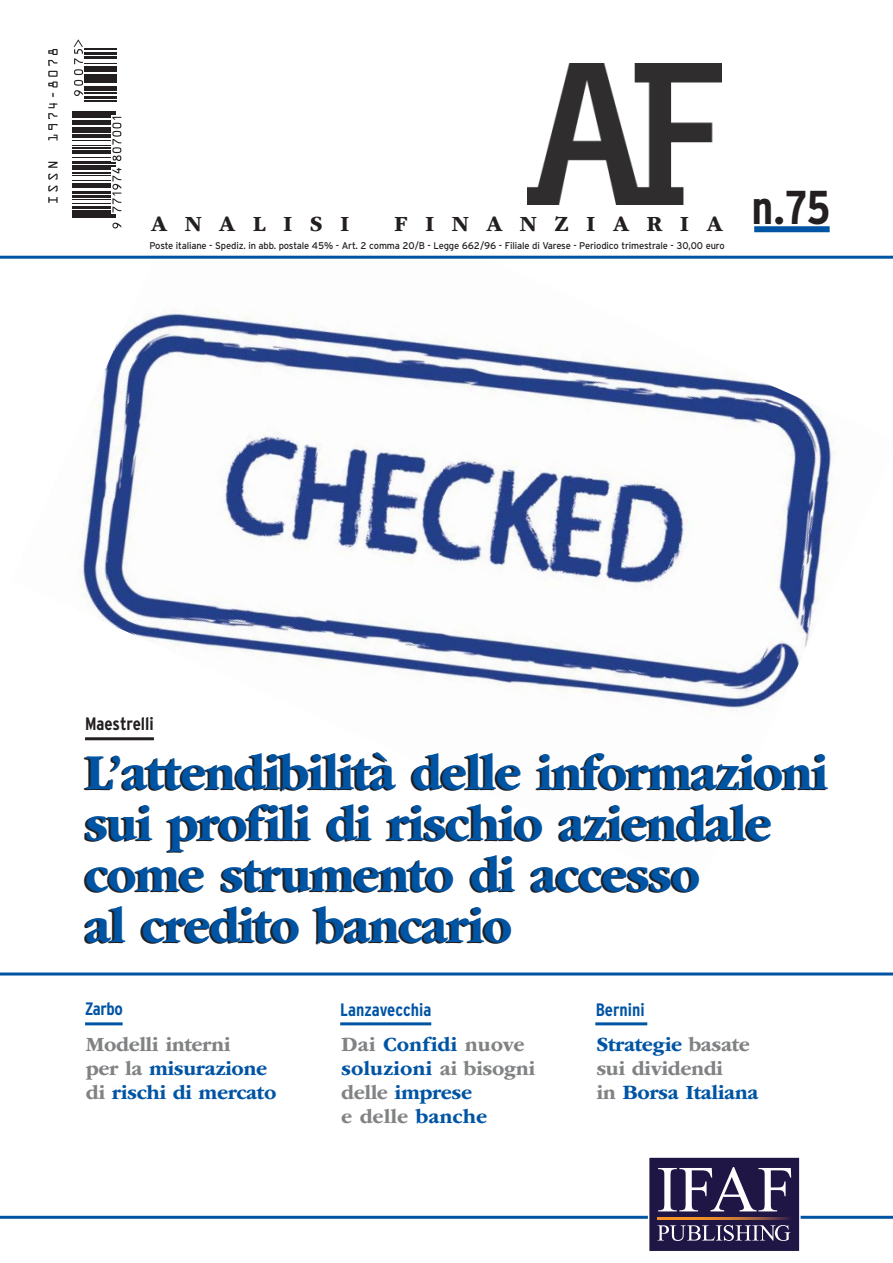
<style>
.page{position:relative;width:893px;height:1263px;background:#fff}
.page>*{position:absolute;margin:0;border:0;box-sizing:border-box;transform-origin:0 0}
.t1{font:700 52.5px/51px "ITC Garamond Std";letter-spacing:-.02em;color:#0054a4;scale:.94 1}
.t2{font:700 47.4px "AWD Cond";color:#231f20}
.t3{font:700 22.65px "ITC Garamond Std";letter-spacing:.77em;color:#231f20}
.t4{font:700 21px/24px "ITC Garamond Std";letter-spacing:-.02em;color:#0054a4}
.t5{font:700 21px/24px "ITC Garamond Std";color:#0054a4}
.t6{font:700 18px "AWD Cond";color:#0054a4}
.t7{font:700 18px "AWD Cond";color:#231f20}
.t8{font:9.75px "AWD";letter-spacing:-.015em;color:#231f20;scale:.96 1}
.s1{color:#808284}
</style>
<div class="page">
<div style="left:754px;top:226px;width:76px;height:6px;background:#0054a4"></div>
<img style="left:527px;top:63px;width:194px;height:142px">
<hr style="left:85px;top:1022px;width:38px;height:3px;background:#0054a4">
<hr style="left:340px;top:1022px;width:91px;height:3px;background:#0054a4">
<hr style="left:595px;top:1022px;width:52px;height:3px;background:#0054a4">
<hr style="left:72px;top:217px;width:44px;height:1px;background:#231f20">
<hr style="left:72px;top:214px;width:44px;height:2px;background:#231f20">
<hr style="left:72px;top:210px;width:39px;height:3px;background:#231f20">
<hr style="left:72px;top:207px;width:39px;height:2px;background:#231f20">
<hr style="left:72px;top:203px;width:39px;height:1px;background:#231f20">
<hr style="left:72px;top:199px;width:39px;height:1px;background:#231f20">
<hr style="left:72px;top:195px;width:39px;height:3px;background:#231f20">
<hr style="left:72px;top:191px;width:39px;height:2px;background:#231f20">
<hr style="left:72px;top:186px;width:39px;height:1px;background:#231f20">
<hr style="left:72px;top:183px;width:39px;height:2px;background:#231f20">
<hr style="left:72px;top:180px;width:39px;height:1px;background:#231f20">
<hr style="left:72px;top:175px;width:39px;height:1px;background:#231f20">
<hr style="left:72px;top:173px;width:39px;height:1px;background:#231f20">
<hr style="left:72px;top:167px;width:39px;height:2px;background:#231f20">
<hr style="left:72px;top:165px;width:44px;height:1px;background:#231f20">
<hr style="left:72px;top:163px;width:44px;height:1px;background:#231f20">
<hr style="left:72px;top:161px;width:39px;height:1px;background:#231f20">
<hr style="left:72px;top:157px;width:39px;height:1px;background:#231f20">
<hr style="left:72px;top:150px;width:39px;height:4px;background:#231f20">
<hr style="left:72px;top:147px;width:39px;height:1px;background:#231f20">
<hr style="left:72px;top:145px;width:39px;height:1px;background:#231f20">
<hr style="left:72px;top:140px;width:39px;height:1px;background:#231f20">
<hr style="left:72px;top:135px;width:39px;height:3px;background:#231f20">
<hr style="left:72px;top:131px;width:39px;height:1px;background:#231f20">
<hr style="left:72px;top:127px;width:39px;height:3px;background:#231f20">
<hr style="left:72px;top:124px;width:39px;height:1px;background:#231f20">
<hr style="left:72px;top:120px;width:39px;height:2px;background:#231f20">
<hr style="left:72px;top:116px;width:39px;height:2px;background:#231f20">
<hr style="left:72px;top:113px;width:44px;height:1px;background:#231f20">
<hr style="left:72px;top:111px;width:44px;height:1px;background:#231f20">
<hr style="left:84px;top:100px;width:32px;height:1px;background:#231f20">
<hr style="left:84px;top:97px;width:32px;height:2px;background:#231f20">
<hr style="left:84px;top:92px;width:32px;height:1px;background:#231f20">
<hr style="left:84px;top:89px;width:32px;height:2px;background:#231f20">
<hr style="left:84px;top:86px;width:32px;height:2px;background:#231f20">
<hr style="left:84px;top:81px;width:32px;height:2px;background:#231f20">
<hr style="left:84px;top:79px;width:32px;height:1px;background:#231f20">
<hr style="left:84px;top:76px;width:32px;height:1px;background:#231f20">
<hr style="left:84px;top:74px;width:32px;height:1px;background:#231f20">
<hr style="left:84px;top:69px;width:32px;height:3px;background:#231f20">
<hr style="left:84px;top:66px;width:32px;height:1px;background:#231f20">
<hr style="left:84px;top:63px;width:32px;height:1px;background:#231f20">
<hr style="left:84px;top:58px;width:32px;height:1px;background:#231f20">
<hr style="left:84px;top:56px;width:32px;height:1px;background:#231f20">
<hr style="left:84px;top:53px;width:32px;height:2px;background:#231f20">
<hr style="left:84px;top:48px;width:32px;height:1px;background:#231f20">
<svg style="left:112px;top:223px;width:9px;height:5px"></svg>
<svg style="left:112px;top:168px;width:9px;height:44px"></svg>
<svg style="left:112px;top:117px;width:9px;height:44px"></svg>
<svg style="left:74px;top:39px;width:9px;height:57px"></svg>
<svg style="left:48px;top:174px;width:10px;height:29px"></svg>
<svg style="left:48px;top:162px;width:10px;height:6px"></svg>
<svg style="left:48px;top:103px;width:10px;height:38px"></svg>
<svg style="left:48px;top:49px;width:10px;height:48px"></svg>
<img style="left:76px;top:309px;width:761px;height:432px">
<hr style="left:85px;top:737px;width:69px;height:3px;background:#231f20">
<hr style="left:0;top:972px;width:892px;height:3px;background:#0054a4">
<hr style="left:0;top:1216px;width:892px;height:3px;background:#0054a4">
<hr style="left:0;top:256px;width:892px;height:3px;background:#0054a4">
<div style="left:649px;top:1157px;width:151px;height:94px;background:#201645"></div>
<svg style="left:658px;top:1167px;width:133px;height:44px"></svg>
<svg style="left:657px;top:1225px;width:133px;height:16px"></svg>
<svg style="left:658px;top:1217px;width:132px;height:2px"></svg>
<div style="left:648px;top:1156px;width:153px;height:96px;border:2px solid #fff"></div>
<h3 class="t3" style="left:151px;top:211px;width:200px">ANALISI</h3>
<h3 class="t3" style="left:394px;top:211px;width:330px">FINANZIARIA</h3>
<p class="t8" style="left:149px;top:240px;width:601px">Poste italiane - Spediz. in abb. postale 45% - Art. 2 comma 20/B - Legge 662/96 - Filiale di Varese - Periodico trimestrale - 30,00 euro</p>
<h2 class="t2" style="left:752px;top:181px;width:80px">n.75</h2>
<h3 class="t7" style="left:85px;top:714px;width:70px">Maestrelli</h3>
<h1 class="t1" style="left:85px;top:747px;width:792px">L’attendibilità delle informazioni sui profili di rischio aziendale come strumento di accesso<br>al credito bancario</h1>
<h3 class="t6" style="left:85px;top:998px;width:40px">Zarbo</h3>
<h3 class="t4" style="left:86px;top:1032px;width:192px"><span class="s1">Modelli interni<br>per la</span> misurazione <span class="s1">di</span> rischi di mercato</h3>
<h3 class="t6" style="left:340px;top:999px;width:93px">Lanzavecchia</h3>
<h3 class="t5" style="left:341px;top:1032px;width:196px"><span class="s1">Dai</span> Confidi <span class="s1">nuove </span>soluzioni <span class="s1">ai bisogni delle</span> imprese<br><span class="s1">e delle</span> banche</h3>
<h3 class="t6" style="left:596px;top:999px;width:51px">Bernini</h3>
<h3 class="t4" style="left:596px;top:1032px;width:164px">Strategie <span class="s1">basate sui dividendi<br>in</span> Borsa Italiana</h3>
</div>
